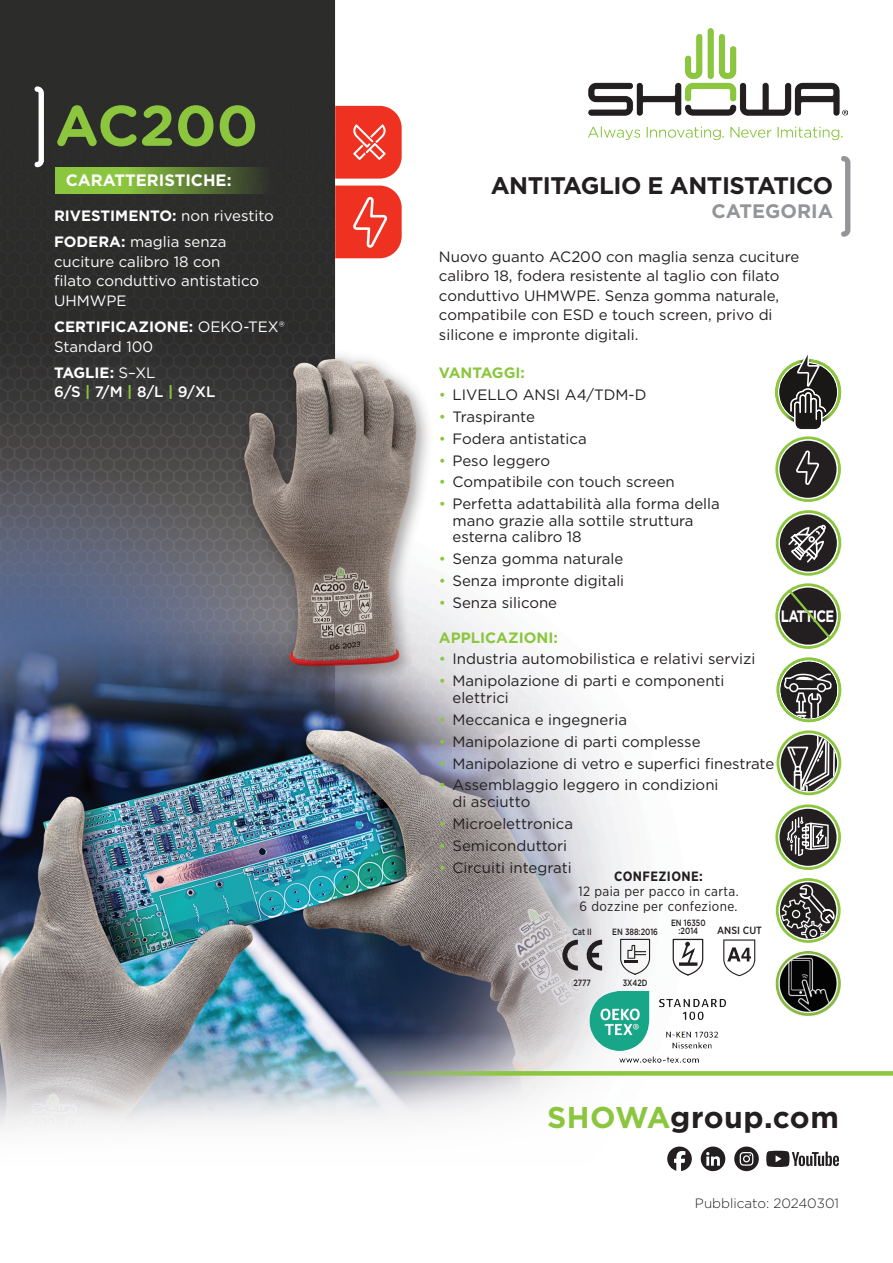
<style>
.page{position:relative;width:893px;height:1263px;background:#fff}
.page>*{position:absolute;margin:0;border:0;box-sizing:border-box;transform-origin:0 0}
.t1{font:700 57px "Gotham Rounded";color:#8bc63e}
.t2{font:700 30px "Gotham";letter-spacing:.02em;color:#231f20}
.t3{font:700 24px "Gotham";letter-spacing:-.02em;color:#231f20}
.t4{font:700 19.5px "Gotham";color:#939598}
.t5{font:700 16.5px "Gotham";color:#fff}
.t6{font:700 16.5px "Gotham";letter-spacing:-.05em;color:#fff;scale:.8 1}
.t7{font:15px/19.5px "Gotham";color:#231f20}
.t8{font:15px/19.5px "Gotham";color:#fff}
.t9{font:500 15px/19.5px "Gotham";color:#fff}
.t10{font:700 15px "Gotham";color:#8bc63e}
.t11{font:13.5px/15px "Gotham Narrow";letter-spacing:.03em;color:#231f20}
.t12{font:300 13.5px "Gotham";color:#231f20}
.t13{font:700 13.5px "Gotham Narrow";letter-spacing:.03em;color:#231f20}
.t14{font:500 10.5px "Gotham Narrow";color:#231f20}
.t15{font:500 9.15px/8.2px "Gotham";color:#231f20;text-align:center;scale:.8 1}
.s1{font-weight:700}
.s2{font-weight:400}
.s3{font-weight:700;color:#8bc63e}
.s4{color:#8bc63e}
</style>
<div class="page">
<img style="left:0;top:0;width:851px;height:961px">
<svg style="left:55px;top:167px;width:232px;height:27px;background:#678b36"></svg>
<svg style="left:841px;top:156px;width:9px;height:81px"></svg>
<img style="left:0;top:961px;width:841px;height:211px">
<svg style="left:335px;top:186px;width:67px;height:72px;background:#f0493c"></svg>
<svg style="left:335px;top:106px;width:67px;height:73px;background:#f04a3d"></svg>
<svg style="left:35px;top:86px;width:9px;height:81px"></svg>
<img style="left:588px;top:29px;width:259px;height:111px">
<svg style="left:776px;top:730px;width:65px;height:65px"></svg>
<svg style="left:776px;top:878px;width:65px;height:65px"></svg>
<img style="left:775px;top:656px;width:68px;height:68px">
<svg style="left:776px;top:657px;width:65px;height:65px"></svg>
<svg style="left:775px;top:352px;width:66px;height:78px"></svg>
<svg style="left:776px;top:510px;width:65px;height:66px"></svg>
<svg style="left:775px;top:804px;width:66px;height:66px"></svg>
<svg style="left:775px;top:436px;width:66px;height:66px"></svg>
<svg style="left:775px;top:583px;width:66px;height:66px"></svg>
<svg style="left:620px;top:938px;width:31px;height:35px"></svg>
<svg style="left:586px;top:940px;width:16px;height:30px"></svg>
<svg style="left:561px;top:940px;width:17px;height:30px"></svg>
<svg style="left:672px;top:938px;width:32px;height:36px"></svg>
<svg style="left:723px;top:939px;width:32px;height:37px"></svg>
<img style="left:588px;top:980px;width:142px;height:91px">
<img style="left:775px;top:951px;width:66px;height:66px;border-radius:33px">
<svg style="left:367px;top:1071px;width:526px;height:5px;background:#96c55c"></svg>
<svg style="left:766px;top:1151px;width:73px;height:16px"></svg>
<div style="left:701px;top:1146px;width:24px;height:25px;background:#231f20;border-radius:50%"></div>
<svg style="left:706px;top:1152px;width:14px;height:14px"></svg>
<svg style="left:667px;top:1146px;width:25px;height:25px"></svg>
<svg style="left:734px;top:1146px;width:25px;height:25px"></svg>
<svg style="left:740px;top:1152px;width:13px;height:14px"></svg>
<h1 class="t1" style="left:55px;top:84px;width:205px">AC200</h1>
<p class="t5" style="left:66px;top:169px;width:167px">CARATTERISTICHE:</p>
<p class="t8" style="left:54px;top:202px;width:221px;line-height:26.2px"><span class="s1">RIVESTIMENTO:</span> non rivestito<br><span class="s1">FODERA:</span> maglia senza</p>
<p class="t8" style="left:54px;top:251px;width:207px">cuciture calibro 18 con filato conduttivo antistatico<br>UHMWPE</p>
<p class="t8" style="left:54px;top:317px;width:232px"><span class="s1">CERTIFICAZIONE:</span> OEKO-TEX®<br>Standard 100</p>
<p class="t9" style="left:54px;top:363px;width:163px"><span class="s1">TAGLIE:</span> <span class="s2">S–XL<br></span>6/S <span class="s3">|</span> 7/M <span class="s3">|</span> 8/L <span class="s3">|</span> 9/XL</p>
<h3 class="t3" style="left:491px;top:170px;width:344px">ANTITAGLIO E ANTISTATICO</h3>
<h3 class="t4" style="left:711px;top:198px;width:123px">CATEGORIA</h3>
<p class="t7" style="left:439px;top:246px;width:362px">Nuovo guanto AC200 con maglia senza cuciture calibro 18, fodera resistente al taglio con filato conduttivo UHMWPE. Senza gomma naturale, compatibile con ESD e touch screen, privo di silicone e impronte digitali.</p>
<p class="t10" style="left:439px;top:363px;width:87px">VANTAGGI:</p>
<p class="t7" style="left:439px;top:384px;width:209px"><span class="s4">•</span> LIVELLO ANSI A4/TDM-D</p>
<p class="t7" style="left:439px;top:406px;width:97px"><span class="s4">•</span> Traspirante</p>
<p class="t7" style="left:439px;top:428px;width:149px"><span class="s4">•</span> Fodera antistatica</p>
<p class="t7" style="left:439px;top:450px;width:113px"><span class="s4">•</span> Peso leggero</p>
<p class="t7" style="left:439px;top:472px;width:237px"><span class="s4">•</span> Compatibile con touch screen</p>
<p class="t7" style="left:452px;top:495px;width:269px;line-height:16.5px;text-indent:-14px"><span class="s4">•</span> Perfetta adattabilità alla forma della mano grazie alla sottile struttura esterna calibro 18</p>
<p class="t7" style="left:439px;top:549px;width:186px"><span class="s4">•</span> Senza gomma naturale</p>
<p class="t7" style="left:439px;top:571px;width:187px"><span class="s4">•</span> Senza impronte digitali</p>
<p class="t7" style="left:439px;top:593px;width:120px"><span class="s4">•</span> Senza silicone</p>
<p class="t10" style="left:439px;top:627px;width:120px">APPLICAZIONI:</p>
<p class="t7" style="left:439px;top:649px;width:318px"><span class="s4">•</span> Industria automobilistica e relativi servizi</p>
<p class="t7" style="left:452px;top:672px;width:274px;line-height:16.5px;text-indent:-14px"><span class="s4">•</span> Manipolazione di parti e componenti elettrici</p>
<p class="t7" style="left:439px;top:709px;width:190px"><span class="s4">•</span> Meccanica e ingegneria</p>
<p class="t7" style="left:439px;top:731px;width:263px"><span class="s4">•</span> Manipolazione di parti complesse</p>
<p class="t7" style="left:439px;top:753px;width:337px"><span class="s4">•</span> Manipolazione di vetro e superfici finestrate</p>
<p class="t7" style="left:452px;top:776px;width:268px;line-height:16.5px;text-indent:-14px"><span class="s4">•</span> Assemblaggio leggero in condizioni di asciutto</p>
<p class="t7" style="left:439px;top:813px;width:136px"><span class="s4">•</span> Microelettronica</p>
<p class="t7" style="left:439px;top:835px;width:130px"><span class="s4">•</span> Semiconduttori</p>
<p class="t7" style="left:439px;top:857px;width:134px"><span class="s4">•</span> Circuiti integrati</p>
<p class="t6" style="left:781px;top:605px;width:68px">LATTICE</p>
<p class="t13" style="left:614px;top:867px;width:90px">CONFEZIONE:</p>
<p class="t11" style="left:578px;top:883px;width:162px">12 paia per pacco in carta.<br>6 dozzine per confezione.</p>
<p class="t15" style="left:573px;top:927px;width:26px">Cat II</p>
<p class="t15" style="left:671px;top:918px;width:45px">EN 16350 :2014</p>
<p class="t14" style="left:717px;top:924px;width:46px">ANSI CUT</p>
<p class="t15" style="left:612px;top:927px;width:59px">EN 388:2016</p>
<p class="t15" style="left:573px;top:978px;width:24px">2777</p>
<p class="t15" style="left:623px;top:978px;width:33px">3X42D</p>
<h2 class="t2" style="left:547px;top:1098px;width:293px"><span class="s4">SHOWA</span>group.com</h2>
<p class="t12" style="left:695px;top:1196px;width:146px">Pubblicato: 20240301</p>
</div>
